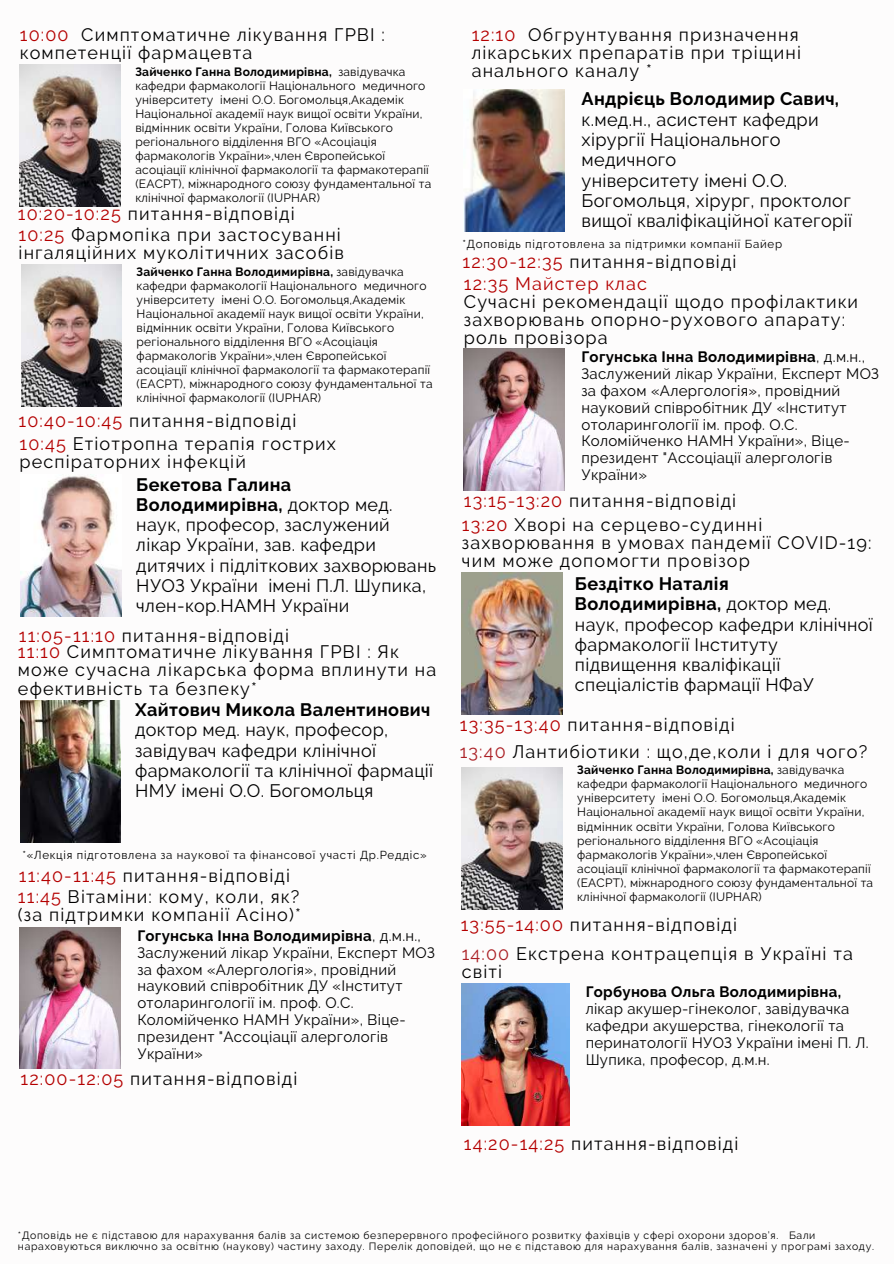
<style>
.page{position:relative;width:894px;height:1264px;background:#fff}
.page>*{position:absolute;margin:0;border:0;box-sizing:border-box;transform-origin:0 0}
.t1{font:18.15px/20.2px "Raleway";letter-spacing:.02em;color:#000}
.t2{font:700 18.15px "Raleway";letter-spacing:.02em;color:#000}
.t3{font:18px/18px "Raleway";letter-spacing:.065em;color:#000}
.t4{font:18px/20.2px "Raleway";letter-spacing:.02em;color:#000}
.t5{font:700 18px "Raleway";letter-spacing:.02em;color:#000}
.t6{font:18px "Raleway";letter-spacing:.065em;color:#b40000}
.t7{font:15px/17px "Raleway";letter-spacing:.02em;color:#000}
.t8{font:700 15px "Raleway";letter-spacing:.02em;color:#000}
.t9{font:12px/14px "Raleway";letter-spacing:.02em;color:#000}
.t10{font:11.55px "Raleway";letter-spacing:.065em;color:#000}
.t11{font:10.5px/10.5px "Raleway";letter-spacing:.065em;color:#000}
.s1{color:#b40000}
.s2{font-weight:700}
.s3{color:#ab2025}
</style>
<div class="page">
<img style="left:20px;top:64px;width:100px;height:142px">
<img style="left:21px;top:264px;width:100px;height:142px">
<img style="left:464px;top:90px;width:100px;height:141px">
<img style="left:462px;top:768px;width:100px;height:141px">
<img style="left:21px;top:474px;width:100px;height:142px">
<img style="left:21px;top:701px;width:100px;height:141px">
<img style="left:20px;top:927px;width:100px;height:141px">
<img style="left:464px;top:348px;width:100px;height:142px">
<img style="left:462px;top:573px;width:100px;height:142px">
<img style="left:461px;top:983px;width:108px;height:142px">
<h2 class="t3" style="left:20px;top:26px;width:366px"><span class="s1">10:00</span> Симптоматичне лікування ГРВІ : компетенції фармацевта</h2>
<p class="t9" style="left:135px;top:64px;width:297px"><span class="s2">Зайченко Ганна Володимирівна,</span> завідувачка кафедри фармакології Національного медичного університету імені О.О. Богомольця,Академік Національної академії наук вищої освіти України, відмінник освіти України, Голова Київського регіонального відділення ВГО «Асоціація фармакологів України»,член Європейської асоціації клінічної фармакології та фармакотерапії (EACPT), міжнародного союзу фундаментальної та клінічної фармакології (IUPHAR)</p>
<h2 class="t3" style="left:18px;top:205px;width:278px"><span class="s1">10:20-10:25</span> питання-відповіді</h2>
<h2 class="t3" style="left:19px;top:226px;width:327px"><span class="s1">10:25</span> Фармопіка при застосуванні інгаляційних муколітичних засобів</h2>
<p class="t9" style="left:137px;top:264px;width:297px"><span class="s2">Зайченко Ганна Володимирівна,</span> завідувачка кафедри фармакології Національного медичного університету імені О.О. Богомольця,Академік Національної академії наук вищої освіти України, відмінник освіти України, Голова Київського регіонального відділення ВГО «Асоціація фармакологів України»,член Європейської асоціації клінічної фармакології та фармакотерапії (EACPT), міжнародного союзу фундаментальної та клінічної фармакології (IUPHAR)</p>
<h2 class="t3" style="left:19px;top:411px;width:279px"><span class="s1">10:40-10:45</span> питання-відповіді</h2>
<h2 class="t3" style="left:19px;top:434px;width:318px"><span class="s1">10:45</span> Етіотропна терапія гострих респіраторних інфекцій</h2>
<h2 class="t4" style="left:136px;top:474px;width:301px"><span class="s2">Бекетова Галина<br>Володимирівна,</span> доктор мед. наук, професор, заслужений лікар України, зав. кафедри дитячих і підліткових захворювань<br>НУОЗ України імені П.Л. Шупика, член-кор.НАМН України</h2>
<h2 class="t3" style="left:18px;top:626px;width:420px"><span class="s1">11:05-11:10</span> питання-відповіді<br><span class="s1">11:10</span> Симптоматичне лікування ГРВІ : Як може сучасна лікарська форма вплинути на ефективність та безпеку*</h2>
<h2 class="t5" style="left:135px;top:699px;width:297px">Хайтович Микола Валентинович</h2>
<h2 class="t4" style="left:135px;top:720px;width:299px">доктор мед. наук, професор, завідувач кафедри клінічної фармакології та клінічної фармації<br>НМУ імені О.О. Богомольця</h2>
<p class="t10" style="left:22px;top:848px;width:406px">*«Лекція підготовлена за наукової та фінансової участі Др.Реддіс»</p>
<h2 class="t3" style="left:19px;top:866px;width:272px"><span class="s1">11:40-11:45</span> питання-відповіді</h2>
<h2 class="t3" style="left:18px;top:887px;width:284px"><span class="s1">11:45</span> Вітаміни: кому, коли, як? (за підтримки компанії Асіно)*</h2>
<p class="t7" style="left:137px;top:927px;width:299px"><span class="s2">Гогунська Інна Володимирівна</span>, д.м.н., Заслужений лікар України, Експерт МОЗ за фахом «Алергологія», провідний науковий співробітник ДУ «Інститут отоларингології ім. проф. О.С.<br>Коломійченко НАМН України», Віце&shy;президент "Ассоціації алергологів України»</p>
<h2 class="t3" style="left:20px;top:1070px;width:278px"><span class="s1">12:00-12:05</span> питання-відповіді</h2>
<h2 class="t3" style="left:471px;top:26px;width:331px"><span class="s1">12:10</span> Обгрунтування призначення лікарських препаратів при тріщині анального каналу *</h2>
<h1 class="t2" style="left:581px;top:88px;width:259px">Андрієць Володимир Савич,</h1>
<h1 class="t1" style="left:581px;top:109px;width:272px">к.мед.н., асистент кафедри хірургії Національного медичного<br>університету імені О.О.<br>Богомольця, хірург, проктолог вищої кваліфікаційної категорії</h1>
<p class="t10" style="left:462px;top:238px;width:321px">*Доповідь підготовлена за підтримки компанії Байер</p>
<h2 class="t3" style="left:462px;top:252px;width:275px"><span class="s1">12:30-12:35</span> питання-відповіді</h2>
<h2 class="t6" style="left:464px;top:272px;width:184px">12:35 Майстер клас</h2>
<h2 class="t3" style="left:464px;top:292px;width:395px">Сучасні рекомендації щодо профілактики захворювань опорно-рухового апарату: роль провізора</h2>
<p class="t7" style="left:581px;top:348px;width:299px"><span class="s2">Гогунська Інна Володимирівна</span>, д.м.н., Заслужений лікар України, Експерт МОЗ за фахом «Алергологія», провідний науковий співробітник ДУ «Інститут отоларингології ім. проф. О.С.<br>Коломійченко НАМН України», Віце&shy;президент "Ассоціації алергологів України»</p>
<h2 class="t3" style="left:462px;top:488px;width:302px;line-height:24.6px"><span class="s1">13:15-13:20</span> питання-відповіді<br><span class="s1">13:20</span> Хворі на серцево-судинні</h2>
<h2 class="t3" style="left:462px;top:534px;width:411px">захворювання в умовах пандемії COVID-19: чим може допомогти провізор</h2>
<h2 class="t4" style="left:574px;top:573px;width:299px"><span class="s2">Бездітко Наталія<br>Володимирівна,</span> доктор мед. наук, професор кафедри клінічної фармакології Інституту підвищення кваліфікації спеціалістів фармації НФаУ</h2>
<h2 class="t3" style="left:460px;top:716px;width:276px"><span class="s1">13:35-13:40</span> питання-відповіді</h2>
<h2 class="t3" style="left:459px;top:742px;width:409px"><span class="s3">13:40</span> Лантибіотики : що,де,коли і для чого?</h2>
<p class="t9" style="left:577px;top:763px;width:297px"><span class="s2">Зайченко Ганна Володимирівна,</span> завідувачка кафедри фармакології Національного медичного університету імені О.О. Богомольця,Академік Національної академії наук вищої освіти України, відмінник освіти України, Голова Київського регіонального відділення ВГО «Асоціація фармакологів України»,член Європейської асоціації клінічної фармакології та фармакотерапії (EACPT), міжнародного союзу фундаментальної та клінічної фармакології (IUPHAR)</p>
<h2 class="t3" style="left:460px;top:915px;width:278px"><span class="s1">13:55-14:00</span> питання-відповіді</h2>
<h2 class="t3" style="left:461px;top:944px;width:392px"><span class="s3">14:00</span> Екстрена контрацепція в Україні та світі</h2>
<p class="t8" style="left:585px;top:982px;width:257px">Горбунова Ольга Володимирівна,</p>
<p class="t7" style="left:585px;top:1000px;width:284px">лікар акушер-гінеколог, завідувачка кафедри акушерства, гінекології та перинатології НУОЗ України імені П. Л.<br>Шупика, професор, д.м.н.</p>
<h2 class="t3" style="left:464px;top:1134px;width:276px"><span class="s1">14:20-14:25</span> питання-відповіді</h2>
<p class="t11" style="left:18px;top:1230px;width:857px">*Доповідь не є підставою для нарахування балів за системою безперервного професійного розвитку фахівців у сфері охорони здоров’я. Бали нараховуються виключно за освітню (наукову) частину заходу. Перелік доповідей, що не є підставою для нарахування балів, зазначені у програмі заходу.</p>
</div>
